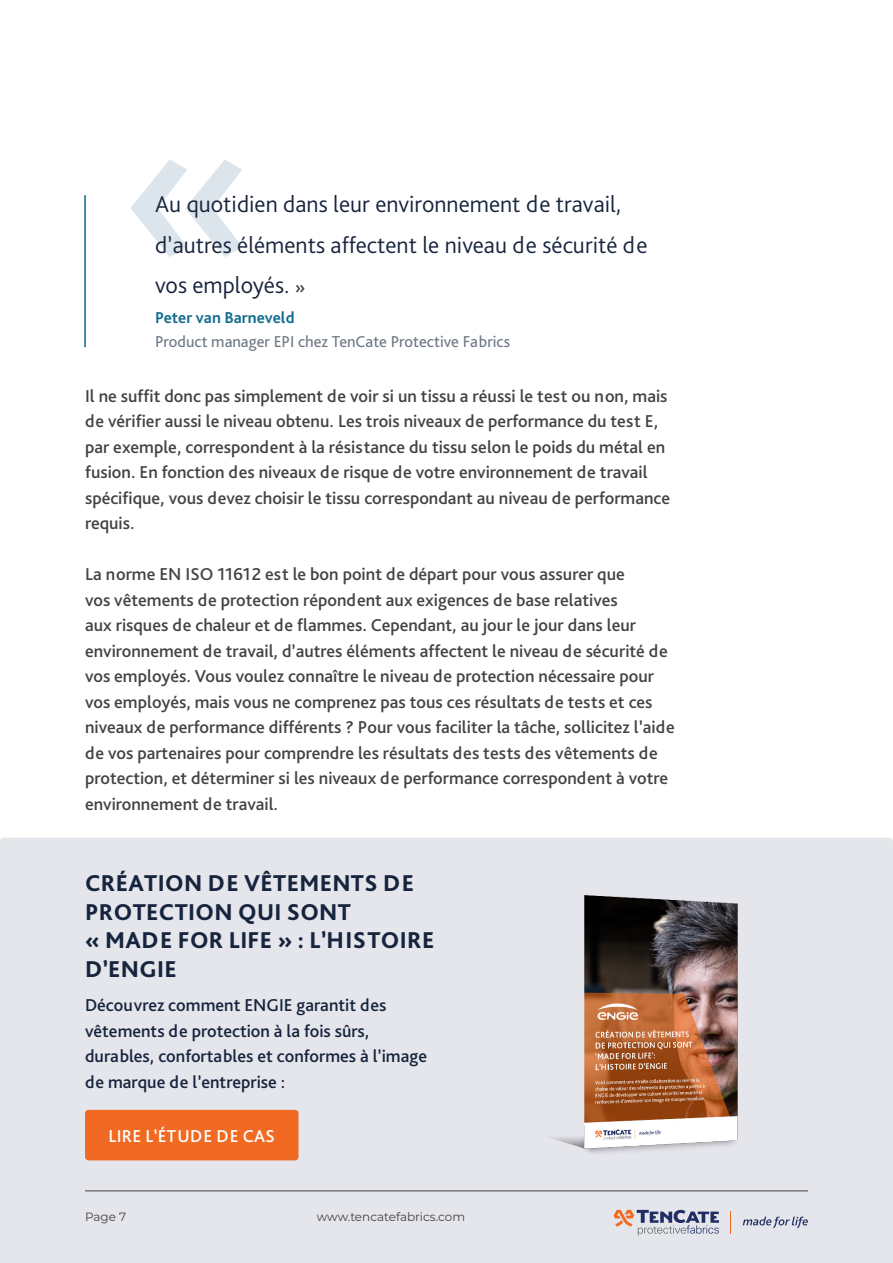
<style>
.page{position:relative;width:893px;height:1263px;background:#fff}
.page>*{position:absolute;margin:0;border:0;box-sizing:border-box;transform-origin:0 0}
.t1{font:500 234px "Bliss Pro";color:#dce5ec}
.t2{font:300 24px/40.5px "Bliss Pro";color:#18253e}
.t3{font:800 24px/28.8px "Bliss Pro";letter-spacing:.015em;color:#17243d}
.t4{font:500 18px/25.5px "Bliss Pro";color:#434343}
.t5{font:500 18px/25.5px "Bliss Pro";color:#17243d}
.t6{font:500 18px "Bliss Pro";letter-spacing:.015em;color:#fff}
.t7{font:16.5px "Bliss Pro";color:#6c7784}
.t8{font:700 16.5px "Bliss Pro";color:#126d8e}
.t9{font:12px "Montserrat";color:#434343}
.s1{font-weight:500;font-size:18px;color:#434343}
</style>
<div class="page">
<div style="left:0;top:837px;width:893px;height:426px;background:#e5e6ec"></div>
<hr style="left:85px;top:1190px;width:723px;height:1px;background:#434343">
<svg style="left:743px;top:1216px;width:65px;height:12px"></svg>
<svg style="left:613px;top:1210px;width:106px;height:26px;background:#b5b1bc"></svg>
<svg style="left:730px;top:1211px;width:1px;height:23px"></svg>
<div style="left:85px;top:1110px;width:213px;height:50px;background:#f06a23;border-radius:3px"></div>
<hr style="left:84px;top:195px;width:2px;height:152px;background:#066a8e">
<img style="left:464px;top:846px;width:353px;height:354px">
<p class="t1" style="left:121px;top:42px;width:139px">«</p>
<p class="t2" style="left:155px;top:183px;width:494px">Au quotidien dans leur environnement de travail, d’autres éléments affectent le niveau de sécurité de vos employés. <span class="s1">»</span></p>
<p class="t8" style="left:155px;top:307px;width:141px">Peter van Barneveld</p>
<p class="t7" style="left:155px;top:331px;width:357px">Product manager EPI chez TenCate Protective Fabrics</p>
<p class="t4" style="left:85px;top:383px;width:587px">Il ne suffit donc pas simplement de voir si un tissu a réussi le test ou non, mais de vérifier aussi le niveau obtenu. Les trois niveaux de performance du test E, par exemple, correspondent à la résistance du tissu selon le poids du métal en fusion. En fonction des niveaux de risque de votre environnement de travail spécifique, vous devez choisir le tissu correspondant au niveau de performance requis.</p>
<p class="t4" style="left:85px;top:561px;width:591px">La norme EN ISO 11612 est le bon point de départ pour vous assurer que<br>vos vêtements de protection répondent aux exigences de base relatives<br>aux risques de chaleur et de flammes. Cependant, au jour le jour dans leur environnement de travail, d’autres éléments affectent le niveau de sécurité de vos employés. Vous voulez connaître le niveau de protection nécessaire pour vos employés, mais vous ne comprenez pas tous ces résultats de tests et ces niveaux de performance différents ? Pour vous faciliter la tâche, sollicitez l’aide de vos partenaires pour comprendre les résultats des tests des vêtements de protection, et déterminer si les niveaux de performance correspondent à votre environnement de travail.</p>
<p class="t3" style="left:85px;top:868px;width:330px">CRÉATION DE VÊTEMENTS DE<br>PROTECTION QUI SONT</p>
<p class="t3" style="left:85px;top:925px;width:351px">« MADE FOR LIFE » : L’HISTOIRE<br>D’ENGIE</p>
<p class="t5" style="left:85px;top:992px;width:343px">Découvrez comment ENGIE garantit des vêtements de protection à la fois sûrs, durables, confortables et conformes à l’image de marque de l’entreprise :</p>
<p class="t6" style="left:109px;top:1124px;width:168px">LIRE L’ÉTUDE DE CAS</p>
<p class="t9" style="left:85px;top:1209px;width:43px">Page 7</p>
<p class="t9" style="left:317px;top:1209px;width:150px">www.tencatefabrics.com</p>
</div>
